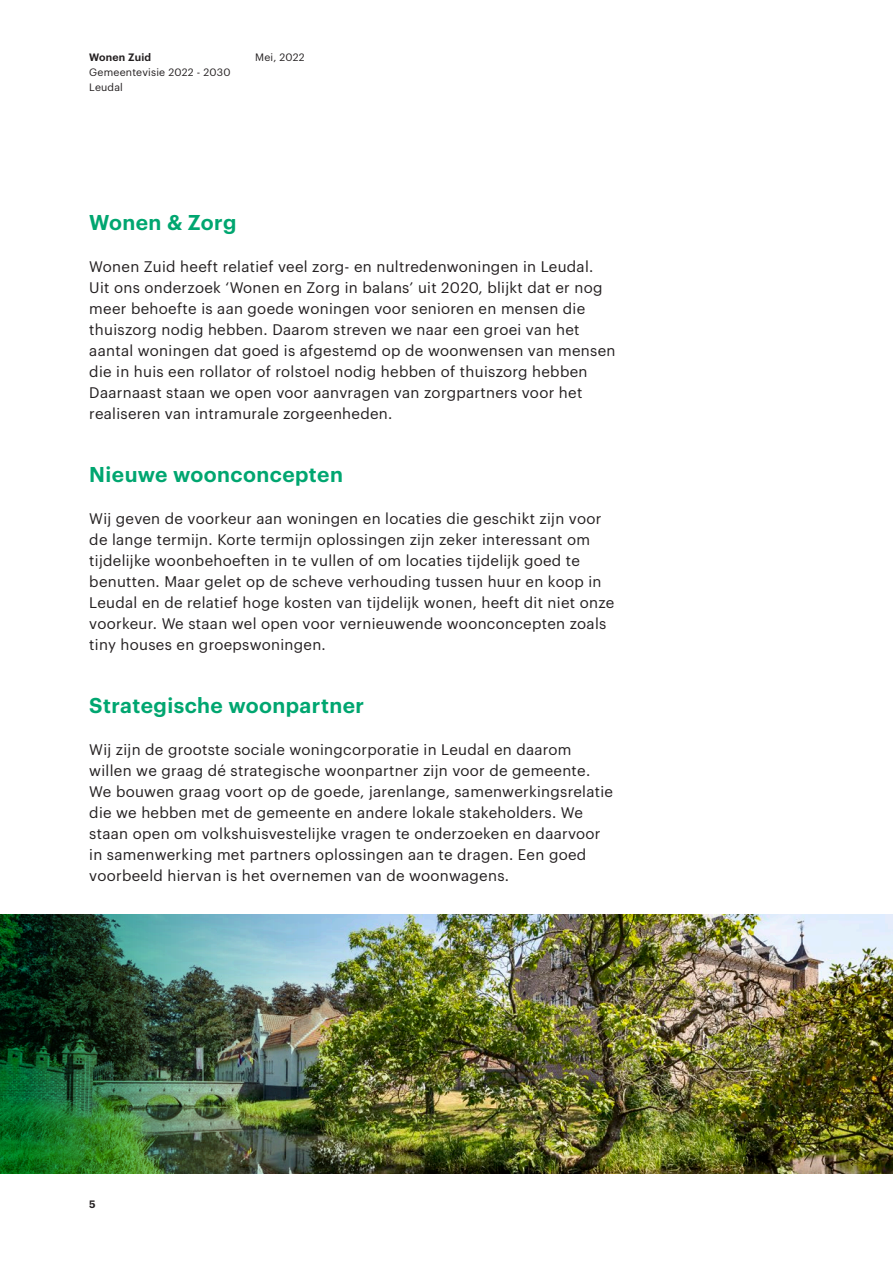
<style>
.page{position:relative;width:893px;height:1263px;background:#fff}
.page>*{position:absolute;margin:0;border:0;box-sizing:border-box;transform-origin:0 0}
.LOPENDE_TEKST_10{font:600 21px "Graphik";letter-spacing:.02em;color:#00a670}
.LOPENDE_TEKST_10-2{font:15px/21px "Graphik";letter-spacing:.02em;color:#231f20}
.t1{font:10.5px/14.7px "Graphik";letter-spacing:.02em;color:#231f20}
.t2{font:600 10.5px "Graphik";letter-spacing:.02em;color:#231f20}
</style>
<div class="page">
<img style="left:0;top:914px;width:893px;height:260px">
<p class="t2" style="left:89px;top:49px;width:63px">Wonen Zuid</p>
<p class="t1" style="left:89px;top:64px;width:143px">Gemeentevisie 2022 - 2030<br>Leudal</p>
<p class="t1" style="left:255px;top:49px;width:51px">Mei, 2022</p>
<p class="LOPENDE_TEKST_10" style="left:89px;top:206px;width:149px">Wonen &amp; Zorg</p>
<p class="LOPENDE_TEKST_10-2" style="left:89px;top:255px;width:506px">Wonen Zuid heeft relatief veel zorg- en nultredenwoningen in Leudal.</p>
<p class="LOPENDE_TEKST_10-2" style="left:89px;top:276px;width:528px">Uit ons onderzoek ‘Wonen en Zorg in balans’ uit 2020, blijkt dat er nog meer behoefte is aan goede woningen voor senioren en mensen die thuiszorg nodig hebben. Daarom streven we naar een groei van het aantal woningen dat goed is afgestemd op de woonwensen van mensen die in huis een rollator of rolstoel nodig hebben of thuiszorg hebben Daarnaast staan we open voor aanvragen van zorgpartners voor het realiseren van intramurale zorgeenheden.</p>
<p class="LOPENDE_TEKST_10" style="left:89px;top:458px;width:255px">Nieuwe woonconcepten</p>
<p class="LOPENDE_TEKST_10-2" style="left:89px;top:507px;width:527px">Wij geven de voorkeur aan woningen en locaties die geschikt zijn voor de lange termijn. Korte termijn oplossingen zijn zeker interessant om tijdelijke woonbehoeften in te vullen of om locaties tijdelijk goed te benutten. Maar gelet op de scheve verhouding tussen huur en koop in Leudal en de relatief hoge kosten van tijdelijk wonen, heeft dit niet onze voorkeur. We staan wel open voor vernieuwende woonconcepten zoals tiny houses en groepswoningen.</p>
<p class="LOPENDE_TEKST_10" style="left:89px;top:689px;width:276px">Strategische woonpartner</p>
<p class="LOPENDE_TEKST_10-2" style="left:89px;top:738px;width:525px">Wij zijn de grootste sociale woningcorporatie in Leudal en daarom willen we graag dé strategische woonpartner zijn voor de gemeente.<br>We bouwen graag voort op de goede, jarenlange, samenwerkingsrelatie die we hebben met de gemeente en andere lokale stakeholders. We staan open om volkshuisvestelijke vragen te onderzoeken en daarvoor in samenwerking met partners oplossingen aan te dragen. Een goed voorbeeld hiervan is het overnemen van de woonwagens.</p>
<p class="t2" style="left:89px;top:1196px;width:8px">5</p>
</div>
